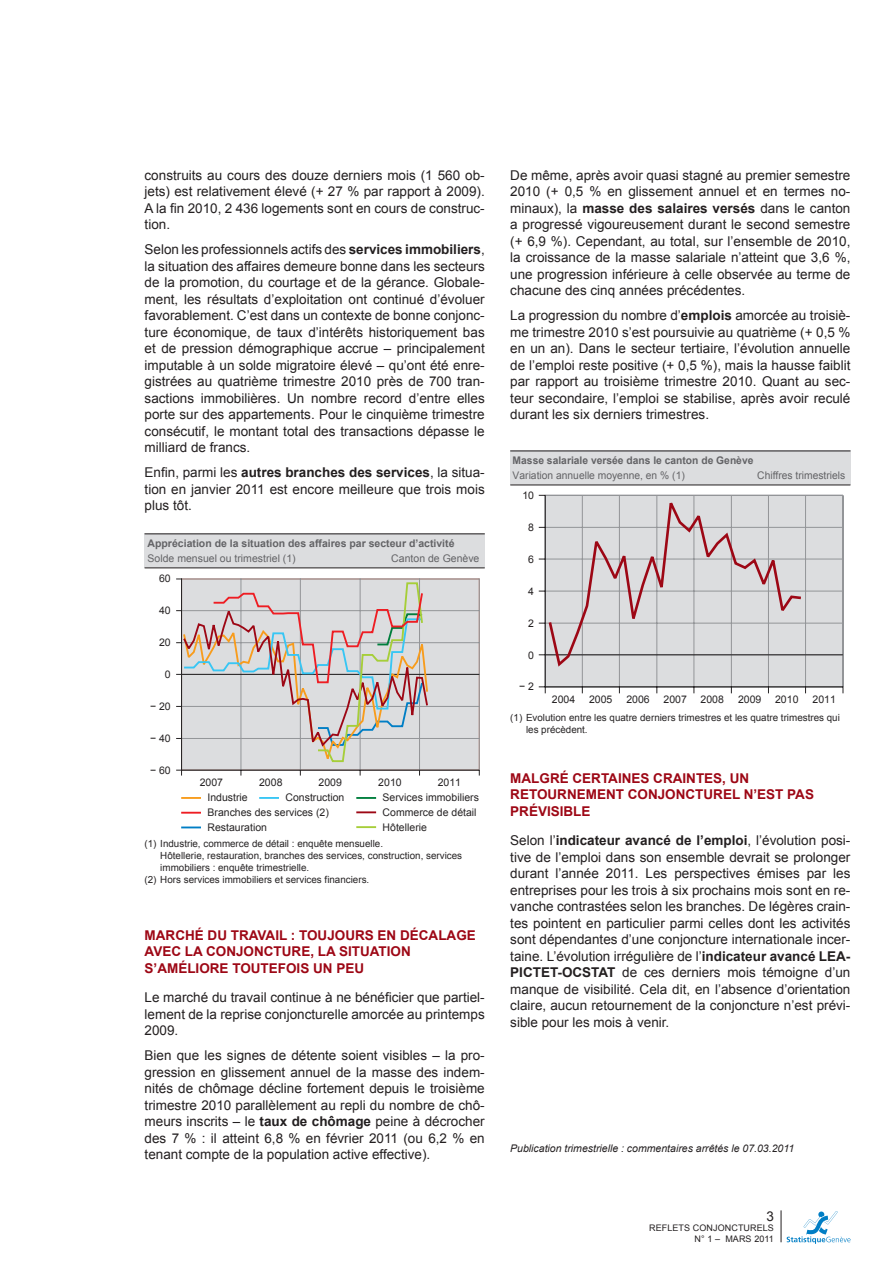
<style>
.page{position:relative;width:893px;height:1263px;background:#fff}
.page>*{position:absolute;margin:0;border:0;box-sizing:border-box;transform-origin:0 0}
.t1{font:13.5px/16.5px "Arial";color:#231f20;text-align:justify}
.t2{font:700 13.5px/16.5px "Arial";color:#9d0715}
.t3{font:10.5px "Arial";color:#262324}
.t4{font:700 10.5px "Arial";color:#636366}
.t5{font:10.5px "Arial";color:#636366}
.t6{font:italic 10.5px "Arial";color:#231f20}
.t7{font:10.5px "Arial";color:#231f20}
.t8{font:9.75px/11.9px "Arial";color:#262324}
.t9{font:9px/10.5px "Arial";letter-spacing:.01em;color:#231f20}
.s1{font-weight:700}
</style>
<div class="page">
<hr style="left:781px;top:1210px;width:1px;height:32px;background:#231f20">
<svg style="left:787px;top:1211px;width:63px;height:33px"></svg>
<div style="left:145px;top:534px;width:340px;height:34px;background:#dcdddf"></div>
<hr style="left:145px;top:568px;width:340px;height:1px;background:#231f20">
<hr style="left:145px;top:534px;width:340px;height:1px;background:#231f20">
<hr style="left:181px;top:797px;width:20px;height:2px;background:#f89c1c">
<hr style="left:259px;top:797px;width:20px;height:2px;background:#38c6f4">
<hr style="left:356px;top:811px;width:20px;height:2px;background:#9d0715">
<hr style="left:356px;top:826px;width:20px;height:2px;background:#a6ce39">
<hr style="left:181px;top:826px;width:20px;height:2px;background:#007ec5">
<hr style="left:356px;top:797px;width:20px;height:2px;background:#007e3d">
<hr style="left:181px;top:812px;width:20px;height:2px;background:#ee1d23">
<div style="left:182px;top:579px;width:297px;height:191px;background:#dcdddf"></div>
<hr style="left:479px;top:579px;width:1px;height:191px;background:#939598">
<hr style="left:181px;top:579px;width:298px;height:1px;background:#939598">
<hr style="left:181px;top:610px;width:298px;height:1px;background:#939598">
<hr style="left:181px;top:642px;width:298px;height:1px;background:#939598">
<hr style="left:181px;top:706px;width:298px;height:1px;background:#939598">
<hr style="left:181px;top:738px;width:298px;height:1px;background:#939598">
<hr style="left:181px;top:770px;width:298px;height:1px;background:#262324">
<hr style="left:182px;top:674px;width:297px;height:1px;background:#262324">
<svg style="left:176px;top:579px;width:253px;height:196px"></svg>
<div style="left:510px;top:451px;width:340px;height:34px;background:#dcdddf"></div>
<hr style="left:510px;top:485px;width:340px;height:1px;background:#231f20">
<hr style="left:510px;top:451px;width:340px;height:1px;background:#231f20">
<div style="left:545px;top:495px;width:298px;height:192px;background:#dcdddf"></div>
<hr style="left:805px;top:495px;width:1px;height:192px;background:#939598">
<hr style="left:768px;top:495px;width:1px;height:192px;background:#939598">
<hr style="left:731px;top:495px;width:1px;height:192px;background:#939598">
<hr style="left:694px;top:495px;width:1px;height:192px;background:#939598">
<hr style="left:657px;top:495px;width:1px;height:192px;background:#939598">
<hr style="left:619px;top:495px;width:1px;height:192px;background:#939598">
<hr style="left:582px;top:495px;width:1px;height:192px;background:#939598">
<hr style="left:545px;top:527px;width:298px;height:1px;background:#939598">
<hr style="left:545px;top:559px;width:298px;height:1px;background:#939598">
<hr style="left:545px;top:591px;width:298px;height:1px;background:#939598">
<hr style="left:545px;top:623px;width:298px;height:1px;background:#939598">
<hr style="left:843px;top:495px;width:1px;height:192px;background:#939598">
<hr style="left:545px;top:495px;width:298px;height:1px;background:#939598">
<hr style="left:545px;top:687px;width:298px;height:1px;background:#262324">
<hr style="left:545px;top:495px;width:1px;height:192px;background:#262324">
<svg style="left:539px;top:686px;width:7px;height:7px"></svg>
<hr style="left:545px;top:654px;width:298px;height:1px;background:#262324">
<svg style="left:539px;top:494px;width:265px;height:175px"></svg>
<p class="t1" style="left:145px;top:167px;width:342px">construits au cours des douze derniers mois (1 560 ob&shy;jets) est relativement élevé (+ 27 % par rapport à 2009).<br>A la fin 2010, 2 436 logements sont en cours de construc&shy;tion.</p>
<p class="t1" style="left:145px;top:242px;width:342px">Selon les professionnels actifs des <span class="s1">services immobiliers</span>, la situation des affaires demeure bonne dans les secteurs de la promotion, du courtage et de la gérance. Globale&shy;ment, les résultats d’exploitation ont continué d’évoluer favorablement. C’est dans un contexte de bonne conjonc&shy;ture économique, de taux d’intérêts historiquement bas et de pression démographique accrue – principalement imputable à un solde migratoire élevé – qu’ont été enre&shy;gistrées au quatrième trimestre 2010 près de 700 tran&shy;sactions immobilières. U n nombre record d’entre elles porte sur des appartements. Pour le cinquième trimestre consécutif, le montant total des transactions dépasse le milliard de francs.</p>
<p class="t1" style="left:145px;top:465px;width:342px">Enfin, parmi les <span class="s1">autres branches des services</span>, la situa&shy;tion en janvier 2011 est encore meilleure que trois mois plus tôt.</p>
<p class="t4" style="left:148px;top:536px;width:308px">Appréciation de la situation des affaires par secteur d’activité</p>
<p class="t5" style="left:148px;top:551px;width:150px">Solde mensuel ou trimestriel (1)</p>
<p class="t5" style="left:391px;top:551px;width:90px">Canton de Genève</p>
<p class="t3" style="left:159px;top:572px;width:13px">60</p>
<p class="t3" style="left:159px;top:604px;width:13px">40</p>
<p class="t3" style="left:159px;top:635px;width:13px">20</p>
<p class="t3" style="left:165px;top:667px;width:7px">0</p>
<p class="t3" style="left:150px;top:699px;width:22px">− 20</p>
<p class="t3" style="left:150px;top:731px;width:22px">− 40</p>
<p class="t3" style="left:150px;top:763px;width:22px">− 60</p>
<p class="t3" style="left:200px;top:776px;width:25px">2007</p>
<p class="t3" style="left:259px;top:776px;width:25px">2008</p>
<p class="t3" style="left:319px;top:776px;width:25px">2009</p>
<p class="t3" style="left:378px;top:776px;width:25px">2010</p>
<p class="t3" style="left:438px;top:776px;width:25px">2011</p>
<p class="t3" style="left:208px;top:791px;width:42px">Industrie</p>
<p class="t3" style="left:286px;top:791px;width:60px">Construction</p>
<p class="t3" style="left:208px;top:805px;width:123px">Branches des services (2)</p>
<p class="t3" style="left:383px;top:791px;width:98px">Services immobiliers</p>
<p class="t3" style="left:383px;top:805px;width:95px">Commerce de détail</p>
<p class="t3" style="left:208px;top:820px;width:61px">Restauration</p>
<p class="t3" style="left:383px;top:820px;width:46px">Hôtellerie</p>
<p class="t8" style="left:145px;top:838px;width:240px">(1) Industrie, commerce de détail : enquête mensuelle.</p>
<p class="t8" style="left:160px;top:850px;width:303px">Hôtellerie, restauration, branches des services, construction, services</p>
<p class="t8" style="left:160px;top:862px;width:150px">immobiliers : enquête trimestrielle.</p>
<p class="t8" style="left:145px;top:873px;width:226px">(2) Hors services immobiliers et services financiers.</p>
<p class="t2" style="left:145px;top:927px;width:333px;text-indent:135px">L : TOUJOURS EN DÉCALAGE<br>AVEC LA CONJONCTURE, LA SITUATION<br>S’AM ÉLIORE TOUTEFOIS UN PEU</p>
<p class="t1" style="left:145px;top:989px;width:342px">Le marché du travail continue à ne bénéficier que partiel&shy;lement de la reprise conjoncturelle amorcée au printemps 2009.</p>
<p class="t1" style="left:145px;top:1047px;width:342px">Bien que les signes de détente soient visibles – la pro&shy;gression en glissement annuel de la masse des indem&shy;nités de chômage décline fortement depuis le troisième trimestre 2010 parallèlement au repli du nombre de chô&shy;meurs inscrits – le <span class="s1">taux de chômage</span> peine à décrocher des 7 % : il atteint 6,8 % en février 2011 (ou 6,2 % en tenant compte de la population active effective).</p>
<p class="t2" style="left:145px;top:927px;width:113px">MARCHÉ DU TRAVAI</p>
<p class="t1" style="left:510px;top:167px;width:342px">De même, après avoir quasi stagné au premier semestre 2010 (+ 0,5 % en glissement annuel et en termes no&shy;minaux), la <span class="s1">masse des salaires versés</span> dans le canton a progressé vigoureusement durant le second semestre (+ 6,9 %). Cependant, au total, sur l’ensemble de 2010, la croissance de la masse salariale n’atteint que 3,6 %, une progression inférieure à celle observée au terme de chacune des cinq années précédentes.</p>
<p class="t1" style="left:510px;top:308px;width:342px">La progression du nombre d’<span class="s1">emplois</span> amorcée au troisiè&shy;me trimestre 2010 s’est poursuivie au quatrième (+ 0,5 % en un an). Dans le secteur tertiaire, l’évolution annuelle de l’emploi reste positive (+ 0,5 %), mais la hausse faiblit par rapport au troisième trimestre 2010. Quant au sec&shy;teur secondaire, l’emploi se stabilise, après avoir reculé durant les six derniers trimestres.</p>
<p class="t4" style="left:513px;top:453px;width:242px">Masse salariale versée dans le canton de Genève</p>
<p class="t5" style="left:513px;top:468px;width:174px">Variation annuelle moyenne, en % (1)</p>
<p class="t5" style="left:757px;top:468px;width:90px">Chiffres trimestriels</p>
<p class="t7" style="left:522px;top:489px;width:13px">10</p>
<p class="t7" style="left:528px;top:520px;width:7px">8</p>
<p class="t7" style="left:528px;top:552px;width:7px">6</p>
<p class="t7" style="left:528px;top:584px;width:7px">4</p>
<p class="t7" style="left:528px;top:616px;width:7px">2</p>
<p class="t7" style="left:528px;top:648px;width:7px">0</p>
<p class="t7" style="left:519px;top:680px;width:16px">− 2</p>
<p class="t3" style="left:552px;top:692px;width:25px">2004</p>
<p class="t3" style="left:589px;top:692px;width:25px">2005</p>
<p class="t3" style="left:626px;top:692px;width:25px">2006</p>
<p class="t3" style="left:663px;top:692px;width:25px">2007</p>
<p class="t3" style="left:701px;top:692px;width:25px">2008</p>
<p class="t3" style="left:738px;top:692px;width:25px">2009</p>
<p class="t3" style="left:775px;top:692px;width:25px">2010</p>
<p class="t3" style="left:813px;top:692px;width:25px">2011</p>
<p class="t8" style="left:526px;top:712px;width:315px;text-indent:-16px">(1) Evolution entre les quatre derniers trimestres et les quatre trimestres qui les précèdent.</p>
<p class="t2" style="left:510px;top:770px;width:305px">MALGRÉ CERTAI NES CRAI NTES, UN<br>RETOURNEMENT CONJONCTUREL N’EST PAS<br>PRÉVISIBLE</p>
<p class="t1" style="left:510px;top:832px;width:342px">Selon l’<span class="s1">indicateur avancé de l’emploi</span>, l’évolution posi&shy;tive de l’emploi dans son ensemble devrait se prolonger durant l’année 2011. Les perspectives émises par les entreprises pour les trois à six prochains mois sont en re&shy;vanche contrastées selon les branches. De légères crain&shy;tes pointent en particulier parmi celles dont les activités sont dépendantes d’une conjoncture internationale incer&shy;taine. L’évolution irrégulière de l’<span class="s1">indicateur avancé LEA-PICTET-OCSTAT</span> de ces derniers mois témoigne d’un manque de visibilité. Cela dit, en l’absence d’orientation claire, aucun retournement de la conjoncture n’est prévi&shy;sible pour les mois à venir.</p>
<p class="t6" style="left:510px;top:1141px;width:286px">Publication trimestrielle : commentaires arrêtés le 07.03.2011</p>
<p class="t1" style="left:766px;top:1208px;width:9px">3</p>
<p class="t9" style="left:649px;top:1223px;width:25px">Reflet</p>
<p class="t9" style="left:694px;top:1223px;width:81px;text-indent:-10px">s conjoncturels n° 1 – MARS</p>
<p class="t9" style="left:754px;top:1233px;width:21px">2011</p>
</div>
